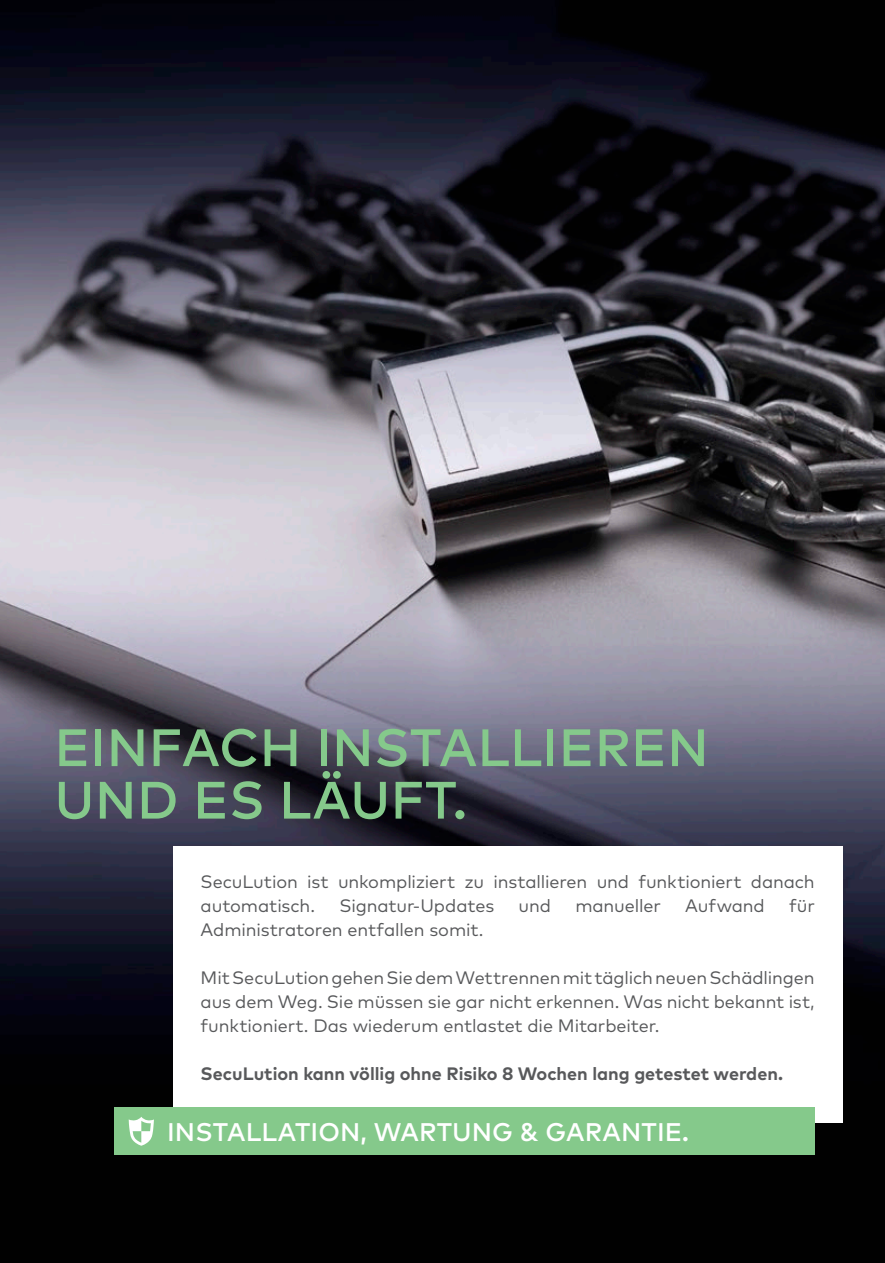
<style>
.page{position:relative;width:885px;height:1263px;background:#fff}
.page>*{position:absolute;margin:0;border:0;box-sizing:border-box;transform-origin:0 0}
.t1{font:500 52.5px/52.5px "Mark OT";letter-spacing:.005em;color:#85c98b}
.t2{font:500 25.5px "Mark OT";letter-spacing:.005em;color:#fff}
.t3{font:18px/24px "Mark OT";letter-spacing:-.005em;color:#58595b}
.t4{font:700 18px "Mark OT";color:#58595b}
</style>
<div class="page">
<img style="left:0;top:0;width:884px;height:1263px">
<div style="left:173px;top:846px;width:669px;height:277px;background:#fff"></div>
<div style="left:114px;top:1107px;width:700px;height:48px;background:#85c98b"></div>
<svg style="left:129px;top:1117px;width:25px;height:29px"></svg>
<h1 class="t1" style="left:54px;top:720px;width:656px">EINFACH INSTALLIEREN<br>UND ES LÄUFT.</h1>
<p class="t3" style="left:200px;top:869px;width:615px">SecuLution ist unkompliziert zu installieren und funktioniert danach automatisch.</p>
<p class="t3" style="left:339px;top:893px;width:156px">Signatur-Updates</p>
<p class="t3" style="left:518px;top:893px;width:34px">und</p>
<p class="t3" style="left:575px;top:893px;width:87px">manueller</p>
<p class="t3" style="left:685px;top:893px;width:81px">Aufwand</p>
<p class="t3" style="left:789px;top:893px;width:27px">für</p>
<p class="t3" style="left:200px;top:917px;width:284px">Administratoren entfallen somit.</p>
<p class="t3" style="left:200px;top:965px;width:615px;text-align:justify">Mit SecuLution gehen Sie dem Wettrennen mit täglich neuen Schädlingen aus dem Weg. Sie müssen sie gar nicht erkennen. Was nicht bekannt ist, funktioniert. Das wiederum entlastet die Mitarbeiter.</p>
<p class="t4" style="left:200px;top:1062px;width:584px">SecuLution kann völlig ohne Risiko 8 Wochen lang getestet werden.</p>
<h2 class="t2" style="left:167px;top:1115px;width:523px">INSTALLATION, WARTUNG &amp; GARANTIE.</h2>
</div>
